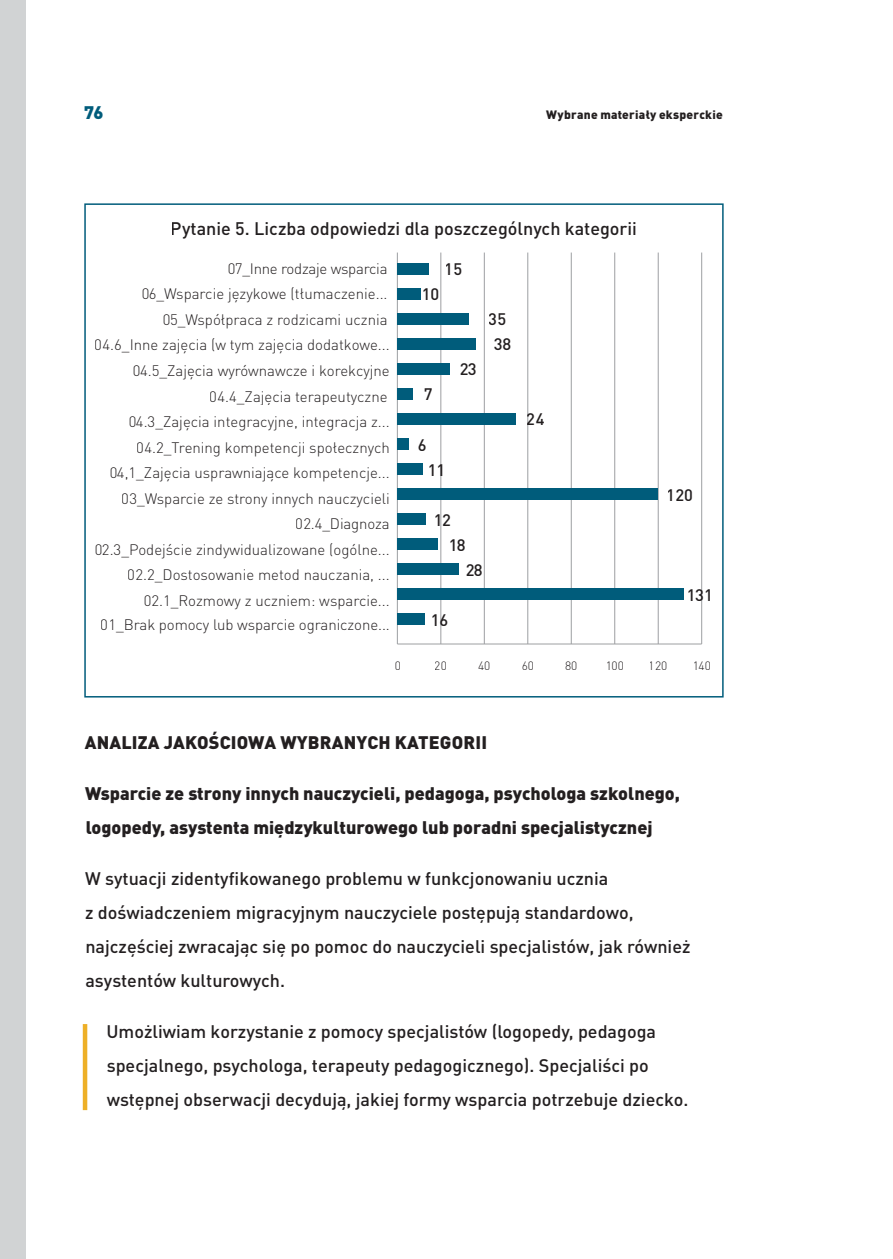
<style>
.page{position:relative;width:893px;height:1259px;background:#fff}
.page>*{position:absolute;margin:0;border:0;box-sizing:border-box;transform-origin:0 0}
.t1{font:500 18px/34px "DIN Pro";color:#231f20}
.t2{font:900 18px/34px "DIN Pro";color:#231f20}
.t3{font:900 18px "DIN Pro";color:#005c7b}
.t4{font:500 16.5px/25px "DIN Pro";color:#231f20}
.t5{font:300 15px/25.5px "DIN Pro";color:#231f20;text-align:right}
.t6{font:900 12px "DIN Pro";letter-spacing:.02em;color:#231f20}
.t7{font:300 12px "DIN Pro";color:#231f20}
</style>
<div class="page">
<div style="left:0;top:0;width:26px;height:1259px;background:#d1d3d4"></div>
<hr style="left:83px;top:1024px;width:4px;height:86px;background:#eeb027">
<hr style="left:440px;top:252px;width:1px;height:392px;background:#9d9fa2">
<hr style="left:397px;top:252px;width:1px;height:392px;background:#9d9fa2">
<hr style="left:484px;top:252px;width:1px;height:392px;background:#9d9fa2">
<hr style="left:527px;top:252px;width:1px;height:392px;background:#9d9fa2">
<hr style="left:571px;top:252px;width:1px;height:392px;background:#9d9fa2">
<hr style="left:614px;top:252px;width:1px;height:392px;background:#9d9fa2">
<hr style="left:658px;top:252px;width:1px;height:392px;background:#9d9fa2">
<hr style="left:701px;top:252px;width:1px;height:392px;background:#9d9fa2">
<div style="left:397px;top:263px;width:32px;height:12px;background:#005c7b"></div>
<div style="left:397px;top:288px;width:24px;height:12px;background:#005c7b"></div>
<div style="left:397px;top:363px;width:53px;height:12px;background:#005c7b"></div>
<div style="left:397px;top:338px;width:79px;height:12px;background:#005c7b"></div>
<div style="left:397px;top:388px;width:16px;height:12px;background:#005c7b"></div>
<div style="left:397px;top:313px;width:72px;height:12px;background:#005c7b"></div>
<div style="left:397px;top:413px;width:119px;height:12px;background:#005c7b"></div>
<div style="left:397px;top:438px;width:12px;height:12px;background:#005c7b"></div>
<div style="left:397px;top:463px;width:26px;height:12px;background:#005c7b"></div>
<div style="left:397px;top:488px;width:261px;height:12px;background:#005c7b"></div>
<div style="left:397px;top:513px;width:29px;height:12px;background:#005c7b"></div>
<div style="left:397px;top:538px;width:40px;height:12px;background:#005c7b"></div>
<div style="left:397px;top:563px;width:61px;height:12px;background:#005c7b"></div>
<div style="left:397px;top:588px;width:287px;height:12px;background:#005c7b"></div>
<div style="left:397px;top:613px;width:27px;height:12px;background:#005c7b"></div>
<hr style="left:397px;top:643px;width:305px;height:1px;background:#9d9fa2">
<div style="left:84px;top:203px;width:640px;height:494px;border:2px solid #005c7b"></div>
<p class="t3" style="left:84px;top:100px;width:21px">76</p>
<p class="t6" style="left:546px;top:107px;width:178px">Wybrane materiały eksperckie</p>
<p class="t1" style="left:171px;top:211px;width:468px">Pytanie 5. Liczba odpowiedzi dla poszczególnych kategorii</p>
<p class="t4" style="left:445px;top:256px;width:19px">15</p>
<p class="t4" style="left:422px;top:281px;width:19px">10</p>
<p class="t4" style="left:489px;top:306px;width:24px">35<br>38</p>
<p class="t4" style="left:459px;top:356px;width:19px">23</p>
<p class="t4" style="left:423px;top:381px;width:10px">7</p>
<p class="t4" style="left:527px;top:406px;width:19px">24</p>
<p class="t4" style="left:418px;top:431px;width:10px">6</p>
<p class="t4" style="left:428px;top:456px;width:19px">11</p>
<p class="t5" style="left:227px;top:255px;width:162px">07_Inne rodzaje wsparcia</p>
<p class="t5" style="left:141px;top:281px;width:248px">06_Wsparcie językowe (tłumaczenie...</p>
<p class="t5" style="left:162px;top:306px;width:227px">05_Współpraca z rodzicami ucznia</p>
<p class="t5" style="left:95px;top:332px;width:296px">04.6_Inne zajęcia (w tym zajęcia dodatkowe...</p>
<p class="t5" style="left:132px;top:357px;width:259px">04.5_Zajęcia wyrównawcze i korekcyjne</p>
<p class="t5" style="left:210px;top:383px;width:179px">04.4_Zajęcia terapeutyczne</p>
<p class="t5" style="left:128px;top:408px;width:263px">04.3_Zajęcia integracyjne, integracja z...</p>
<p class="t5" style="left:94px;top:434px;width:297px">04.2_Trening kompetencji społecznych 04,1_Zajęcia usprawniające kompetencje...<br>03_Wsparcie ze strony innych nauczycieli 02.4_Diagnoza<br>02.3_Podejście zindywidualizowane (ogólne...<br>02.2_Dostosowanie metod nauczania, ...<br>02.1_Rozmowy z uczniem: wsparcie...</p>
<p class="t5" style="left:101px;top:611px;width:290px">01_Brak pomocy lub wsparcie ograniczone...</p>
<p class="t4" style="left:433px;top:506px;width:19px">12</p>
<p class="t4" style="left:448px;top:531px;width:19px">18</p>
<p class="t4" style="left:465px;top:556px;width:19px">28</p>
<p class="t4" style="left:431px;top:606px;width:19px">16</p>
<p class="t4" style="left:667px;top:481px;width:28px">120</p>
<p class="t4" style="left:686px;top:581px;width:28px">131</p>
<p class="t7" style="left:394px;top:657px;width:8px">0</p>
<p class="t7" style="left:435px;top:657px;width:14px">20</p>
<p class="t7" style="left:478px;top:657px;width:14px">40</p>
<p class="t7" style="left:522px;top:657px;width:14px">60</p>
<p class="t7" style="left:565px;top:657px;width:14px">80</p>
<p class="t7" style="left:605px;top:657px;width:20px">100</p>
<p class="t7" style="left:649px;top:657px;width:20px">120</p>
<p class="t7" style="left:692px;top:657px;width:20px">140</p>
<p class="t2" style="left:85px;top:724px;width:404px">ANALIZA JAKOŚCIOWA WYBRANYCH KATEGORII</p>
<p class="t2" style="left:85px;top:775px;width:596px">Wsparcie ze strony innych nauczycieli, pedagoga, psychologa szkolnego, logopedy, asystenta międzykulturowego lub poradni specjalistycznej</p>
<p class="t1" style="left:85px;top:860px;width:607px">W sytuacji zidentyfikowanego problemu w funkcjonowaniu ucznia<br>z doświadczeniem migracyjnym nauczyciele postępują standardowo, najczęściej zwracając się po pomoc do nauczycieli specjalistów, jak również asystentów kulturowych.</p>
<p class="t1" style="left:106px;top:1013px;width:584px">Umożliwiam korzystanie z pomocy specjalistów (logopedy, pedagoga specjalnego, psychologa, terapeuty pedagogicznego). Specjaliści po wstępnej obserwacji decydują, jakiej formy wsparcia potrzebuje dziecko.</p>
</div>
